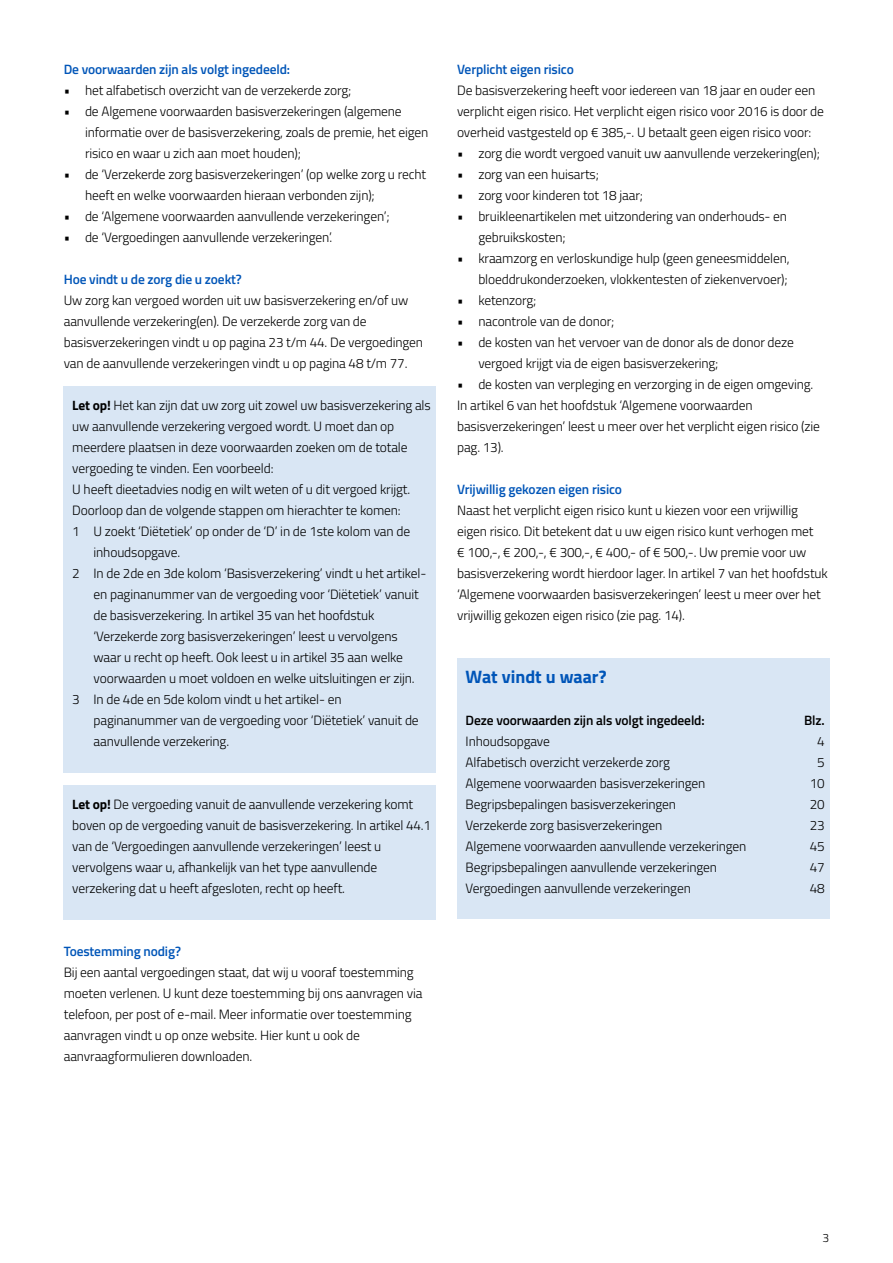
<style>
.page{position:relative;width:893px;height:1263px;background:#fff}
.page>*{position:absolute;margin:0;border:0;box-sizing:border-box;transform-origin:0 0}
.t1{font:700 18px "Titillium Web";color:#0055b8}
.t2{font:300 13.5px/21px "Titillium Web";letter-spacing:-.01em;color:#000}
.t3{font:600 13.5px "Titillium Web";letter-spacing:-.01em;color:#0055b8}
.t4{font:600 13.5px "Titillium Web";letter-spacing:-.01em;color:#000}
.t5{font:300 12px "Titillium Web";color:#000}
.s1{font-weight:700}
</style>
<div class="page">
<div style="left:64px;top:386px;width:372px;height:92px;background:#d9e6f4"></div>
<div style="left:64px;top:470px;width:372px;height:50px;background:#d9e6f4"></div>
<div style="left:64px;top:512px;width:372px;height:50px;background:#d9e6f4"></div>
<div style="left:64px;top:554px;width:372px;height:134px;background:#d9e6f4"></div>
<div style="left:64px;top:680px;width:372px;height:71px;background:#d9e6f4"></div>
<div style="left:64px;top:743px;width:372px;height:29px;background:#d9e6f4"></div>
<div style="left:64px;top:785px;width:372px;height:113px;background:#d9e6f4"></div>
<div style="left:64px;top:890px;width:372px;height:29px;background:#d9e6f4"></div>
<div style="left:457px;top:658px;width:372px;height:40px;background:#d9e6f4"></div>
<div style="left:457px;top:688px;width:372px;height:21px;background:#d9e6f4"></div>
<div style="left:457px;top:709px;width:372px;height:21px;background:#d9e6f4"></div>
<div style="left:457px;top:730px;width:372px;height:21px;background:#d9e6f4"></div>
<div style="left:457px;top:751px;width:372px;height:21px;background:#d9e6f4"></div>
<div style="left:457px;top:772px;width:372px;height:21px;background:#d9e6f4"></div>
<div style="left:457px;top:793px;width:372px;height:21px;background:#d9e6f4"></div>
<div style="left:457px;top:814px;width:372px;height:21px;background:#d9e6f4"></div>
<div style="left:457px;top:835px;width:372px;height:21px;background:#d9e6f4"></div>
<div style="left:457px;top:856px;width:372px;height:21px;background:#d9e6f4"></div>
<div style="left:457px;top:877px;width:372px;height:21px;background:#d9e6f4"></div>
<div style="left:457px;top:898px;width:372px;height:21px;background:#d9e6f4"></div>
<p class="t3" style="left:64px;top:59px;width:228px">De voorwaarden zijn als volgt ingedeeld:</p>
<p class="t2" style="left:64px;top:79px;width:289px">• het alfabetisch overzicht van de verzekerde zorg;</p>
<p class="t2" style="left:85px;top:100px;width:345px;text-indent:-21px">• de Algemene voorwaarden basisverzekeringen (algemene informatie over de basisverzekering, zoals de premie, het eigen risico en waar u zich aan moet houden);</p>
<p class="t2" style="left:85px;top:163px;width:342px;text-indent:-21px">• de ‘Verzekerde zorg basisverzekeringen’ (op welke zorg u recht heeft en welke voorwaarden hieraan verbonden zijn);</p>
<p class="t2" style="left:64px;top:205px;width:327px">• de ‘Algemene voorwaarden aanvullende verzekeringen’;</p>
<p class="t2" style="left:64px;top:226px;width:270px">• de ‘Vergoedingen aanvullende verzekeringen’.</p>
<p class="t3" style="left:64px;top:269px;width:180px">Hoe vindt u de zorg die u zoekt?</p>
<p class="t2" style="left:64px;top:289px;width:361px">Uw zorg kan vergoed worden uit uw basisverzekering en/of uw aanvullende verzekering(en). De verzekerde zorg van de basisverzekeringen vindt u op pagina 23 t/m 44. De vergoedingen van de aanvullende verzekeringen vindt u op pagina 48 t/m 77.</p>
<p class="t2" style="left:72px;top:394px;width:360px"><span class="s1">Let op!</span> Het kan zijn dat uw zorg uit zowel uw basisverzekering als</p>
<p class="t2" style="left:72px;top:415px;width:324px">uw aanvullende verzekering vergoed wordt. U moet dan op</p>
<p class="t2" style="left:72px;top:436px;width:337px">meerdere plaatsen in deze voorwaarden zoeken om de totale</p>
<p class="t2" style="left:72px;top:457px;width:203px">vergoeding te vinden. Een voorbeeld:</p>
<p class="t2" style="left:72px;top:478px;width:339px">U heeft dieetadvies nodig en wilt weten of u dit vergoed krijgt.</p>
<p class="t2" style="left:72px;top:499px;width:330px">Doorloop dan de volgende stappen om hierachter te komen:</p>
<p class="t2" style="left:72px;top:520px;width:339px">1 U zoekt ‘Diëtetiek’ op onder de ‘D’ in de 1ste kolom van de</p>
<p class="t2" style="left:94px;top:541px;width:88px">inhoudsopgave.</p>
<p class="t2" style="left:72px;top:562px;width:356px">2 In de 2de en 3de kolom ‘Basisverzekering’ vindt u het artikel-</p>
<p class="t2" style="left:94px;top:583px;width:327px">en paginanummer van de vergoeding voor ‘Diëtetiek’ vanuit</p>
<p class="t2" style="left:94px;top:604px;width:282px">de basisverzekering. In artikel 35 van het hoofdstuk</p>
<p class="t2" style="left:94px;top:625px;width:306px">‘Verzekerde zorg basisverzekeringen’ leest u vervolgens</p>
<p class="t2" style="left:94px;top:646px;width:311px">waar u recht op heeft. Ook leest u in artikel 35 aan welke</p>
<p class="t2" style="left:94px;top:667px;width:323px">voorwaarden u moet voldoen en welke uitsluitingen er zijn.</p>
<p class="t2" style="left:72px;top:688px;width:271px">3 In de 4de en 5de kolom vindt u het artikel- en</p>
<p class="t2" style="left:94px;top:709px;width:327px">paginanummer van de vergoeding voor ‘Diëtetiek’ vanuit de</p>
<p class="t2" style="left:94px;top:730px;width:137px">aanvullende verzekering.</p>
<p class="t2" style="left:72px;top:793px;width:360px"><span class="s1">Let op!</span> De vergoeding vanuit de aanvullende verzekering komt boven op de vergoeding vanuit de basisverzekering. In artikel 44.1 van de ‘Vergoedingen aanvullende verzekeringen’ leest u vervolgens waar u, afhankelijk van het type aanvullende verzekering dat u heeft afgesloten, recht op heeft.</p>
<p class="t3" style="left:64px;top:941px;width:119px">Toestemming nodig?</p>
<p class="t2" style="left:64px;top:961px;width:360px">Bij een aantal vergoedingen staat, dat wij u vooraf toestemming moeten verlenen. U kunt deze toestemming bij ons aanvragen via telefoon, per post of e-mail. Meer informatie over toestemming aanvragen vindt u op onze website. Hier kunt u ook de aanvraagformulieren downloaden.</p>
<p class="t3" style="left:457px;top:59px;width:118px">Verplicht eigen risico</p>
<p class="t2" style="left:457px;top:79px;width:368px">De basisverzekering heeft voor iedereen van 18 jaar en ouder een verplicht eigen risico. Het verplicht eigen risico voor 2016 is door de overheid vastgesteld op € 385,-. U betaalt geen eigen risico voor:</p>
<p class="t2" style="left:457px;top:142px;width:364px">• zorg die wordt vergoed vanuit uw aanvullende verzekering(en);</p>
<p class="t2" style="left:457px;top:163px;width:143px">• zorg van een huisarts;</p>
<p class="t2" style="left:457px;top:184px;width:188px">• zorg voor kinderen tot 18 jaar;</p>
<p class="t2" style="left:478px;top:205px;width:310px;text-indent:-21px">• bruikleenartikelen met uitzondering van onderhouds- en gebruikskosten;</p>
<p class="t2" style="left:457px;top:247px;width:334px;text-align:right">• kraamzorg en verloskundige hulp (geen geneesmiddelen, bloeddrukonderzoeken, vlokkentesten of ziekenvervoer);</p>
<p class="t2" style="left:457px;top:289px;width:81px">• ketenzorg;</p>
<p class="t2" style="left:457px;top:310px;width:159px">• nacontrole van de donor;</p>
<p class="t2" style="left:478px;top:331px;width:317px;text-indent:-21px">• de kosten van het vervoer van de donor als de donor deze vergoed krijgt via de eigen basisverzekering;</p>
<p class="t2" style="left:457px;top:373px;width:364px">• de kosten van verpleging en verzorging in de eigen omgeving.<br>In artikel 6 van het hoofdstuk ‘Algemene voorwaarden basisverzekeringen’ leest u meer over het verplicht eigen risico (zie pag. 13).</p>
<p class="t3" style="left:457px;top:479px;width:166px">Vrijwillig gekozen eigen risico</p>
<p class="t2" style="left:457px;top:499px;width:372px">Naast het verplicht eigen risico kunt u kiezen voor een vrijwillig eigen risico. Dit betekent dat u uw eigen risico kunt verhogen met<br>€ 100,-, € 200,-, € 300,-, € 400,- of € 500,-. Uw premie voor uw basisverzekering wordt hierdoor lager. In artikel 7 van het hoofdstuk ‘Algemene voorwaarden basisverzekeringen’ leest u meer over het vrijwillig gekozen eigen risico (zie pag. 14).</p>
<h1 class="t1" style="left:466px;top:663px;width:142px">Wat vindt u waar?</h1>
<p class="t4" style="left:466px;top:710px;width:241px">Deze voorwaarden zijn als volgt ingedeeld:</p>
<p class="t4" style="left:804px;top:710px;width:22px">Blz.</p>
<p class="t2" style="left:466px;top:730px;width:86px">Inhoudsopgave</p>
<p class="t2" style="left:817px;top:730px;width:9px">4</p>
<p class="t2" style="left:466px;top:751px;width:206px">Alfabetisch overzicht verzekerde zorg</p>
<p class="t2" style="left:817px;top:751px;width:9px">5</p>
<p class="t2" style="left:466px;top:772px;width:241px">Algemene voorwaarden basisverzekeringen</p>
<p class="t2" style="left:810px;top:772px;width:16px">10</p>
<p class="t2" style="left:466px;top:793px;width:212px">Begripsbepalingen basisverzekeringen</p>
<p class="t2" style="left:810px;top:793px;width:16px">20</p>
<p class="t2" style="left:466px;top:814px;width:198px">Verzekerde zorg basisverzekeringen</p>
<p class="t2" style="left:810px;top:814px;width:16px">23</p>
<p class="t2" style="left:466px;top:835px;width:282px">Algemene voorwaarden aanvullende verzekeringen</p>
<p class="t2" style="left:810px;top:835px;width:16px">45</p>
<p class="t2" style="left:466px;top:856px;width:253px">Begripsbepalingen aanvullende verzekeringen</p>
<p class="t2" style="left:810px;top:856px;width:16px">47</p>
<p class="t2" style="left:466px;top:877px;width:227px">Vergoedingen aanvullende verzekeringen</p>
<p class="t2" style="left:810px;top:877px;width:16px">48</p>
<p class="t5" style="left:822px;top:1229px;width:8px">3</p>
</div>
